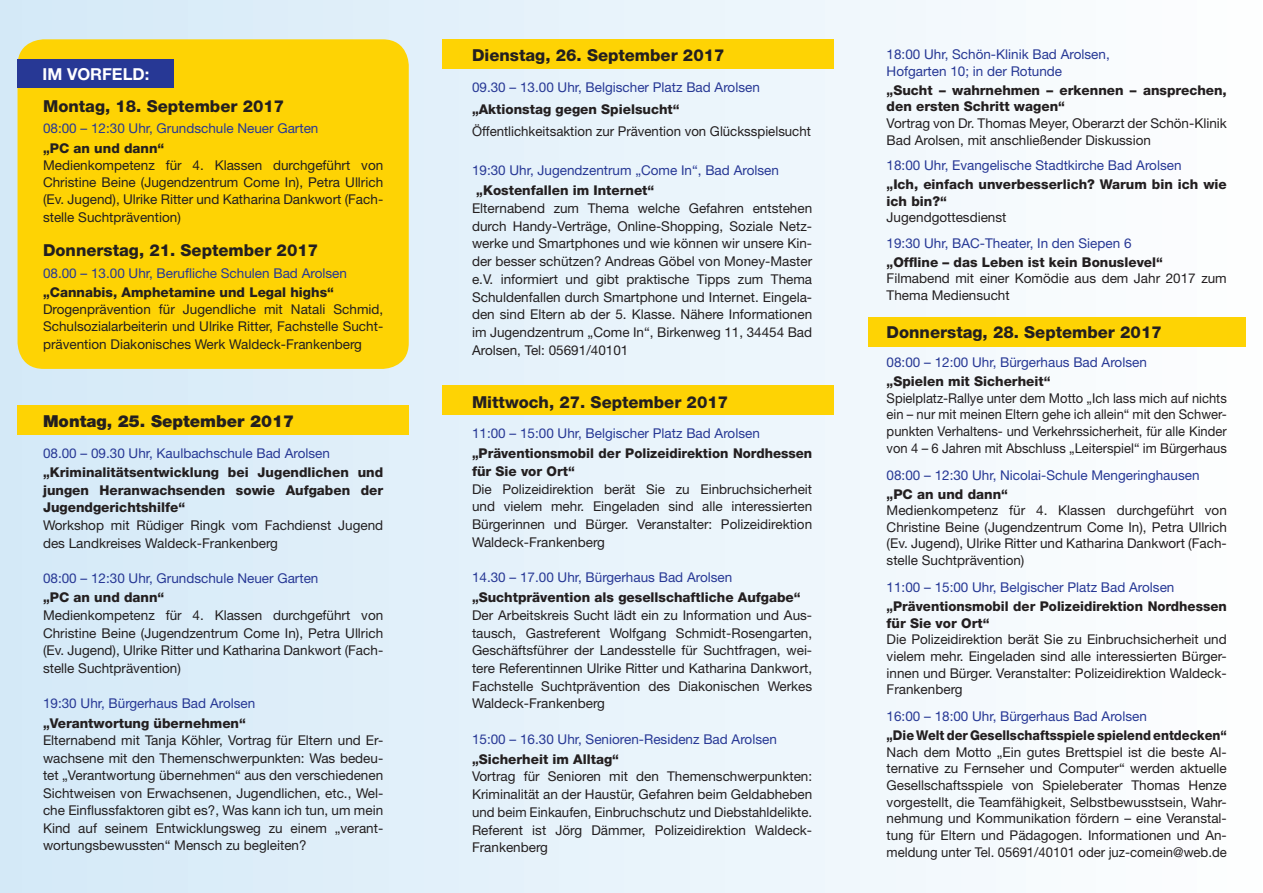
<style>
.page{position:relative;width:1263px;height:893px;background:#fff}
.page>*{position:absolute;margin:0;border:0;box-sizing:border-box;transform-origin:0 0}
.t1{font:800 16.5px "Helvetica Neue LT";color:#231f20}
.t2{font:900 16.5px "Helvetica Neue LT";color:#231f20}
.t3{font:700 16.5px "Helvetica Neue LT";color:#fff}
.t4{font:13.5px/17.7px "Helvetica Neue LT";color:#231f20;text-align:justify}
.t5{font:13.5px/16.6px "Helvetica Neue LT";color:#273895}
.t6{font:800 13.5px/16.6px "Helvetica Neue LT";color:#231f20}
.t7{font:13.5px/16.6px "Helvetica Neue LT";color:#231f20;text-align:justify;scale:.96 1}
.t8{font:800 13.5px "Helvetica Neue LT";color:#231f20;scale:.94 1}
</style>
<div class="page">
<div style="left:0;top:0;width:1263px;height:893px;background:linear-gradient(to right,#d4e9f6,#fefeff)"></div>
<div style="left:18px;top:405px;width:391px;height:29px;background:#fed304"></div>
<div style="left:868px;top:318px;width:377px;height:29px;background:#fed304"></div>
<div style="left:443px;top:39px;width:391px;height:30px;background:#fed304"></div>
<div style="left:443px;top:385px;width:391px;height:30px;background:#fed304"></div>
<div style="left:18px;top:39px;width:391px;height:330px;background:#fed304;border-radius:26px"></div>
<div style="left:18px;top:59px;width:156px;height:29px;background:#273895"></div>
<p class="t3" style="left:43px;top:64px;width:108px">IM VORFELD:</p>
<p class="t1" style="left:43px;top:96px;width:243px">Montag, 18. September 2017</p>
<p class="t5" style="left:43px;top:120px;width:277px">08:00 – 12:30 Uhr, Grundschule Neuer Garten</p>
<p class="t6" style="left:43px;top:139px;width:123px">„PC an und dann“</p>
<p class="t4" style="left:43px;top:156px;width:342px;line-height:17.2px">Medienkompetenz für 4. Klassen durchgeführt von Christine Beine (Jugendzentrum Come In), Petra Ullrich (Ev. Jugend), Ulrike Ritter und Katharina Dankwort (Fach&shy;stelle Suchtprävention)</p>
<p class="t1" style="left:43px;top:240px;width:277px">Donnerstag, 21. September 2017</p>
<p class="t5" style="left:43px;top:264px;width:305px">08.00 – 13.00 Uhr, Berufliche Schulen Bad Arolsen</p>
<p class="t6" style="left:43px;top:284px;width:292px">„Cannabis, Amphetamine und Legal highs“</p>
<p class="t4" style="left:43px;top:301px;width:342px;line-height:17.2px">Drogenprävention für Jugendliche mit Natali Schmid, Schulsozialarbeiterin und Ulrike Ritter, Fachstelle Sucht&shy;prävention Diakonisches Werk Waldeck-Frankenberg</p>
<p class="t2" style="left:43px;top:412px;width:253px">Montag, 25. September 2017</p>
<p class="t5" style="left:43px;top:444px;width:288px">08.00 – 09.30 Uhr, Kaulbachschule Bad Arolsen</p>
<p class="t6" style="left:43px;top:464px;width:342px;line-height:17.5px;text-align:justify">„Kriminalitätsentwicklung bei Jugendlichen und jungen Heranwachsenden sowie Aufgaben der Jugendgerichtshilfe“</p>
<p class="t4" style="left:43px;top:516px;width:342px">Workshop mit Rüdiger Ringk vom Fachdienst Jugend des Landkreises Waldeck-Frankenberg</p>
<p class="t5" style="left:43px;top:569px;width:277px">08:00 – 12:30 Uhr, Grundschule Neuer Garten</p>
<p class="t6" style="left:43px;top:589px;width:123px">„PC an und dann“</p>
<p class="t4" style="left:43px;top:606px;width:342px">Medienkompetenz für 4. Klassen durchgeführt von Christine Beine (Jugendzentrum Come In), Petra Ullrich (Ev. Jugend), Ulrike Ritter und Katharina Dankwort (Fach&shy;stelle Suchtprävention)</p>
<p class="t5" style="left:43px;top:694px;width:214px">19:30 Uhr, Bürgerhaus Bad Arolsen</p>
<p class="t6" style="left:43px;top:714px;width:204px">„Verantwortung übernehmen“</p>
<p class="t4" style="left:43px;top:731px;width:342px">Elternabend mit Tanja Köhler, Vortrag für Eltern und Er&shy;wachsene mit den Themenschwerpunkten: Was bedeu&shy;tet „Verantwortung übernehmen“ aus den verschiedenen Sichtweisen von Erwachsenen, Jugendlichen, etc., Wel&shy;che Einflussfaktoren gibt es?, Was kann ich tun, um mein Kind auf seinem Entwicklungsweg zu einem „verant&shy;wortungsbewussten“ Mensch zu begleiten?</p>
<p class="t1" style="left:472px;top:46px;width:254px">Dienstag, 26. September 2017</p>
<p class="t5" style="left:472px;top:78px;width:289px">09.30 – 13.00 Uhr, Belgischer Platz Bad Arolsen</p>
<p class="t6" style="left:472px;top:101px;width:209px">„Aktionstag gegen Spielsucht“</p>
<p class="t4" style="left:472px;top:122px;width:340px">Öffentlichkeitsaktion zur Prävention von Glücksspielsucht</p>
<p class="t5" style="left:472px;top:162px;width:308px">19:30 Uhr, Jugendzentrum „Come In“, Bad Arolsen</p>
<p class="t6" style="left:476px;top:182px;width:180px">„Kostenfallen im Internet“</p>
<p class="t4" style="left:472px;top:199px;width:342px">Elternabend zum Thema welche Gefahren entstehen durch Handy-Verträge, Online-Shopping, Soziale Netz&shy;werke und Smartphones und wie können wir unsere Kin&shy;der besser schützen? Andreas Göbel von Money-Master e.V. informiert und gibt praktische Tipps zum Thema Schuldenfallen durch Smartphone und Internet. Eingela&shy;den sind Eltern ab der 5. Klasse. Nähere Informationen im Jugendzentrum „Come In“, Birkenweg 11, 34454 Bad Arolsen, Tel: 05691/40101</p>
<p class="t1" style="left:472px;top:392px;width:258px">Mittwoch, 27. September 2017</p>
<p class="t5" style="left:472px;top:425px;width:289px">11:00 – 15:00 Uhr, Belgischer Platz Bad Arolsen</p>
<p class="t6" style="left:472px;top:444px;width:342px;line-height:17.7px">„Präventionsmobil der Polizeidirektion Nordhessen für Sie vor Ort“</p>
<p class="t4" style="left:472px;top:480px;width:342px">Die Polizeidirektion berät Sie zu Einbruchsicherheit und vielem mehr. Eingeladen sind alle interessierten Bürgerinnen und Bürger. Veranstalter: Polizeidirektion Waldeck-Frankenberg</p>
<p class="t5" style="left:472px;top:569px;width:262px">14.30 – 17.00 Uhr, Bürgerhaus Bad Arolsen</p>
<p class="t6" style="left:472px;top:589px;width:330px">„Suchtprävention als gesellschaftliche Aufgabe“</p>
<p class="t4" style="left:472px;top:606px;width:342px">Der Arbeitskreis Sucht lädt ein zu Information und Aus&shy;tausch, Gastreferent Wolfgang Schmidt-Rosengarten, Geschäftsführer der Landesstelle für Suchtfragen, wei&shy;tere Referentinnen Ulrike Ritter und Katharina Dankwort, Fachstelle Suchtprävention des Diakonischen Werkes Waldeck-Frankenberg</p>
<p class="t5" style="left:472px;top:731px;width:306px">15:00 – 16.30 Uhr, Senioren-Residenz Bad Arolsen</p>
<p class="t6" style="left:472px;top:751px;width:149px">„Sicherheit im Alltag“</p>
<p class="t4" style="left:472px;top:768px;width:342px">Vortrag für Senioren mit den Themenschwerpunkten:<br>Kriminalität an der Haustür, Gefahren beim Geldabheben und beim Einkaufen, Einbruchschutz und Diebstahldelikte.<br>Referent ist Jörg Dämmer, Polizeidirektion Waldeck-Frankenberg</p>
<p class="t5" style="left:887px;top:46px;width:225px">18:00 Uhr, Schön-Klinik Bad Arolsen,<br>Hofgarten 10; in der Rotunde</p>
<p class="t6" style="left:887px;top:81px;width:342px">„Sucht – wahrnehmen – erkennen – ansprechen, den ersten Schritt wagen“</p>
<p class="t4" style="left:887px;top:115px;width:342px;line-height:16.6px">Vortrag von Dr. Thomas Meyer, Oberarzt der Schön-Klinik<br>Bad Arolsen, mit anschließender Diskussion</p>
<p class="t5" style="left:887px;top:157px;width:296px">18:00 Uhr, Evangelische Stadtkirche Bad Arolsen</p>
<p class="t6" style="left:887px;top:176px;width:342px">„Ich, einfach unverbesserlich? Warum bin ich wie ich bin?“</p>
<p class="t4" style="left:887px;top:208px;width:121px">Jugendgottesdienst</p>
<p class="t5" style="left:887px;top:235px;width:246px">19:30 Uhr, BAC-Theater, In den Siepen 6</p>
<p class="t6" style="left:887px;top:254px;width:278px">„Offline – das Leben ist kein Bonuslevel“</p>
<p class="t4" style="left:887px;top:270px;width:342px;line-height:16.6px">Filmabend mit einer Komödie aus dem Jahr 2017 zum<br>Thema Mediensucht</p>
<p class="t1" style="left:887px;top:322px;width:277px">Donnerstag, 28. September 2017</p>
<p class="t5" style="left:887px;top:354px;width:262px">08:00 – 12:00 Uhr, Bürgerhaus Bad Arolsen</p>
<p class="t6" style="left:887px;top:373px;width:165px">„Spielen mit Sicherheit“</p>
<p class="t7" style="left:887px;top:389px;width:356px">Spielplatz-Rallye unter dem Motto „Ich lass mich auf nichts ein – nur mit meinen Eltern gehe ich allein“ mit den Schwer&shy;punkten Verhaltens- und Verkehrssicherheit, für alle Kinder von 4 – 6 Jahren mit Abschluss „Leiterspiel“ im Bürgerhaus</p>
<p class="t5" style="left:887px;top:466px;width:314px">08:00 – 12:30 Uhr, Nicolai-Schule Mengeringhausen</p>
<p class="t6" style="left:887px;top:485px;width:123px">„PC an und dann“</p>
<p class="t4" style="left:887px;top:502px;width:342px;line-height:16.6px">Medienkompetenz für 4. Klassen durchgeführt von Christine Beine (Jugendzentrum Come In), Petra Ullrich (Ev. Jugend), Ulrike Ritter und Katharina Dankwort (Fach&shy;stelle Suchtprävention)</p>
<p class="t5" style="left:887px;top:579px;width:289px">11:00 – 15:00 Uhr, Belgischer Platz Bad Arolsen</p>
<p class="t6" style="left:887px;top:598px;width:342px">„Präventionsmobil der Polizeidirektion Nordhessen für Sie vor Ort“</p>
<p class="t4" style="left:887px;top:631px;width:342px;line-height:16.6px">Die Polizeidirektion berät Sie zu Einbruchsicherheit und vielem mehr. Eingeladen sind alle interessierten Bürger&shy;innen und Bürger. Veranstalter: Polizeidirektion Waldeck-Frankenberg</p>
<p class="t5" style="left:887px;top:708px;width:262px">16:00 – 18:00 Uhr, Bürgerhaus Bad Arolsen</p>
<p class="t8" style="left:887px;top:727px;width:363px">„Die Welt der Gesellschaftsspiele spielend entdecken“</p>
<p class="t4" style="left:887px;top:743px;width:342px;line-height:16.6px">Nach dem Motto „Ein gutes Brettspiel ist die beste Al&shy;ternative zu Fernseher und Computer“ werden aktuelle Gesellschaftsspiele von Spieleberater Thomas Henze vorgestellt, die Teamfähigkeit, Selbstbewusstsein, Wahr&shy;nehmung und Kommunikation fördern – eine Veranstal&shy;tung für Eltern und Pädagogen. Informationen und An&shy;meldung unter Tel. 05691/40101 oder juz-comein@web.de</p>
</div>
